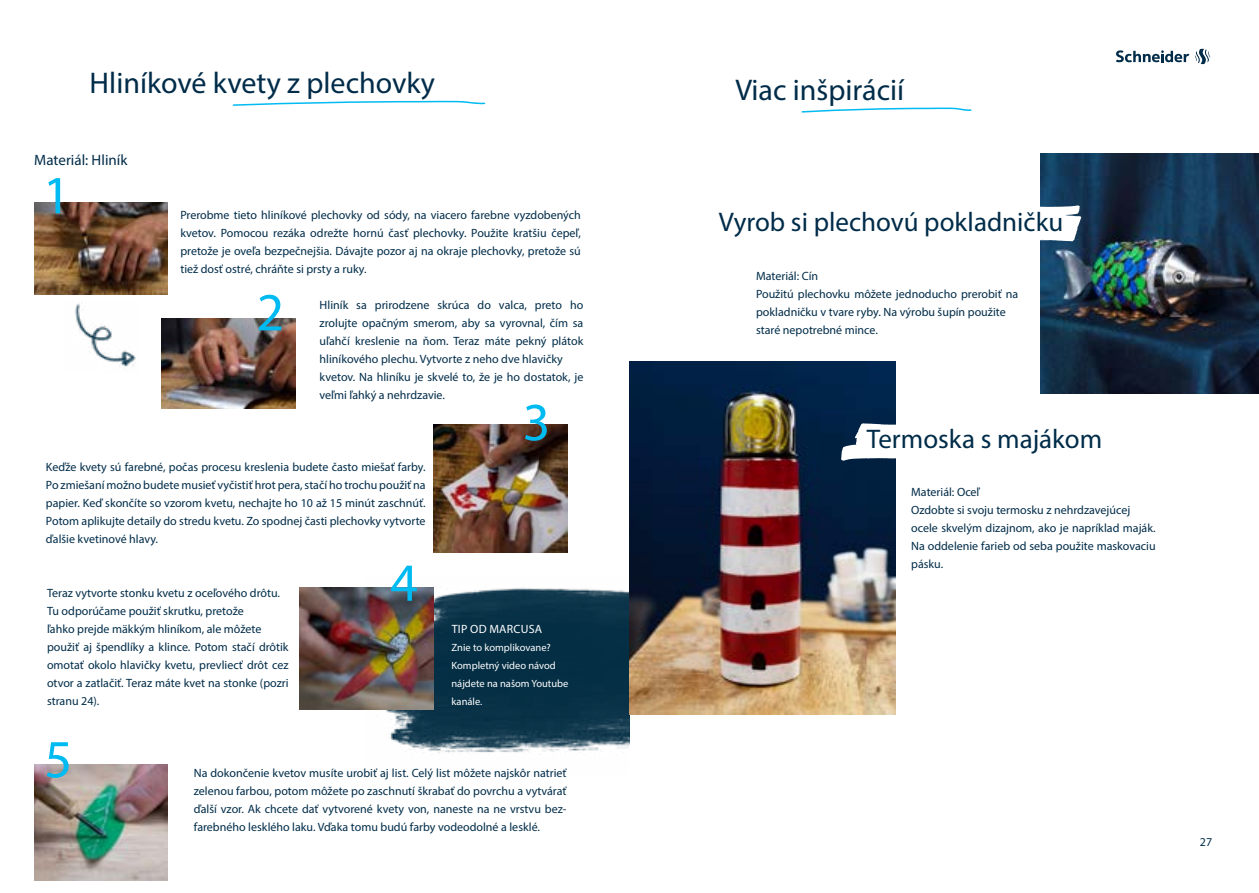
<style>
.page{position:relative;width:1259px;height:893px;background:#fff}
.page>*{position:absolute;margin:0;border:0;box-sizing:border-box;transform-origin:0 0}
.t1{font:54px "Myriad Pro";color:#00baf2}
.t2{font:30px "Myriad Pro";color:#002c49}
.t3{font:27px "Myriad Pro";color:#002c49}
.t4{font:15px "Myriad Pro";color:#002c49}
.t5{font:12px/18px "Myriad Pro";color:#002c49}
.t6{font:12px "Myriad Pro";letter-spacing:.02em;color:#fff}
.t7{font:10.5px/18px "Myriad Pro";color:#fff}
</style>
<div class="page">
<img style="left:366px;top:587px;width:263px;height:167px">
<svg style="left:232px;top:100px;width:254px;height:6px"></svg>
<img style="left:34px;top:202px;width:134px;height:93px">
<img style="left:162px;top:318px;width:133px;height:90px">
<img style="left:75px;top:303px;width:61px;height:64px">
<img style="left:433px;top:425px;width:134px;height:128px">
<img style="left:34px;top:764px;width:134px;height:117px">
<svg style="left:801px;top:107px;width:171px;height:6px"></svg>
<img style="left:1040px;top:154px;width:219px;height:239px">
<svg style="left:1040px;top:205px;width:41px;height:38px"></svg>
<img style="left:629px;top:362px;width:266px;height:352px">
<svg style="left:841px;top:423px;width:55px;height:38px"></svg>
<img style="left:300px;top:587px;width:133px;height:122px">
<svg style="left:1116px;top:49px;width:94px;height:15px"></svg>
<h2 class="t2" style="left:89px;top:65px;width:347px">Hliníkové kvety z plechovky</h2>
<p class="t4" style="left:34px;top:151px;width:95px">Materiál: Hliník</p>
<h1 class="t1" style="left:43px;top:162px;width:29px">1</h1>
<p class="t5" style="left:180px;top:206px;width:402px;text-align:justify">Prerobme tieto hliníkové plechovky od sódy, na viacero farebne vyzdobených kvetov. Pomocou rezáka odrežte hornú časť plechovky. Použite kratšiu čepeľ, pretože je oveľa bezpečnejšia. Dávajte pozor aj na okraje plechovky, pretože sú tiež dosť ostré, chráňte si prsty a ruky.</p>
<p class="t5" style="left:320px;top:296px;width:265px">Hliník sa prirodzene skrúca do valca, preto ho zrolujte opačným smerom, aby sa vyrovnal, čím sa uľahčí kreslenie na ňom. Teraz máte pekný plátok hliníkového plechu. Vytvorte z neho dve hlavičky kvetov. Na hliníku je skvelé to, že je ho dostatok, je veľmi ľahký a nehrdzavie.</p>
<h1 class="t1" style="left:256px;top:279px;width:29px">2</h1>
<h1 class="t1" style="left:522px;top:389px;width:29px">3</h1>
<p class="t5" style="left:46px;top:458px;width:381px;text-align:justify">Keďže kvety sú farebné, počas procesu kreslenia budete často miešať farby.<br>Po zmiešaní možno budete musieť vyčistiť hrot pera, stačí ho trochu použiť na papier. Keď skončíte so vzorom kvetu, nechajte ho 10 až 15 minút zaschnúť.<br>Potom aplikujte detaily do stredu kvetu. Zo spodnej časti plechovky vytvorte ďalšie kvetinové hlavy.</p>
<p class="t5" style="left:47px;top:584px;width:243px">Teraz vytvorte stonku kvetu z oceľového drôtu.<br>Tu odporúčame použiť skrutku, pretože<br>ľahko prejde mäkkým hliníkom, ale môžete použiť aj špendlíky a klince. Potom stačí drôtik omotať okolo hlavičky kvetu, prevliecť drôt cez otvor a zatlačiť. Teraz máte kvet na stonke (pozri stranu 24).</p>
<h1 class="t1" style="left:390px;top:549px;width:29px">4</h1>
<p class="t6" style="left:452px;top:622px;width:92px">TIP OD MARCUSA</p>
<p class="t7" style="left:451px;top:639px;width:118px">Znie to komplikovane?<br>Kompletný video návod nájdete na našom Youtube kanále.</p>
<h1 class="t1" style="left:44px;top:726px;width:29px">5</h1>
<p class="t5" style="left:194px;top:764px;width:374px;text-align:justify">Na dokončenie kvetov musíte urobiť aj list. Celý list môžete najskôr natrieť zelenou farbou, potom môžete po zaschnutí škrabať do povrchu a vytvárať ďalší vzor. Ak chcete dať vytvorené kvety von, naneste na ne vrstvu bez&shy;farebného lesklého laku. Vďaka tomu budú farby vodeodolné a lesklé.</p>
<h2 class="t2" style="left:735px;top:71px;width:170px">Viac inšpirácií</h2>
<h3 class="t3" style="left:719px;top:205px;width:346px">Vyrob si plechovú pokladničku</h3>
<p class="t5" style="left:756px;top:267px;width:264px">Materiál: Cín<br>Použitú plechovku môžete jednoducho prerobiť na pokladničku v tvare ryby. Na výrobu šupín použite staré nepotrebné mince.</p>
<h3 class="t3" style="left:867px;top:423px;width:237px">Termoska s majákom</h3>
<p class="t5" style="left:911px;top:483px;width:246px">Materiál: Oceľ<br>Ozdobte si svoju termosku z nehrdzavejúcej ocele skvelým dizajnom, ako je napríklad maják.<br>Na oddelenie farieb od seba použite maskovaciu pásku.</p>
<p class="t5" style="left:1199px;top:833px;width:14px">27</p>
</div>
